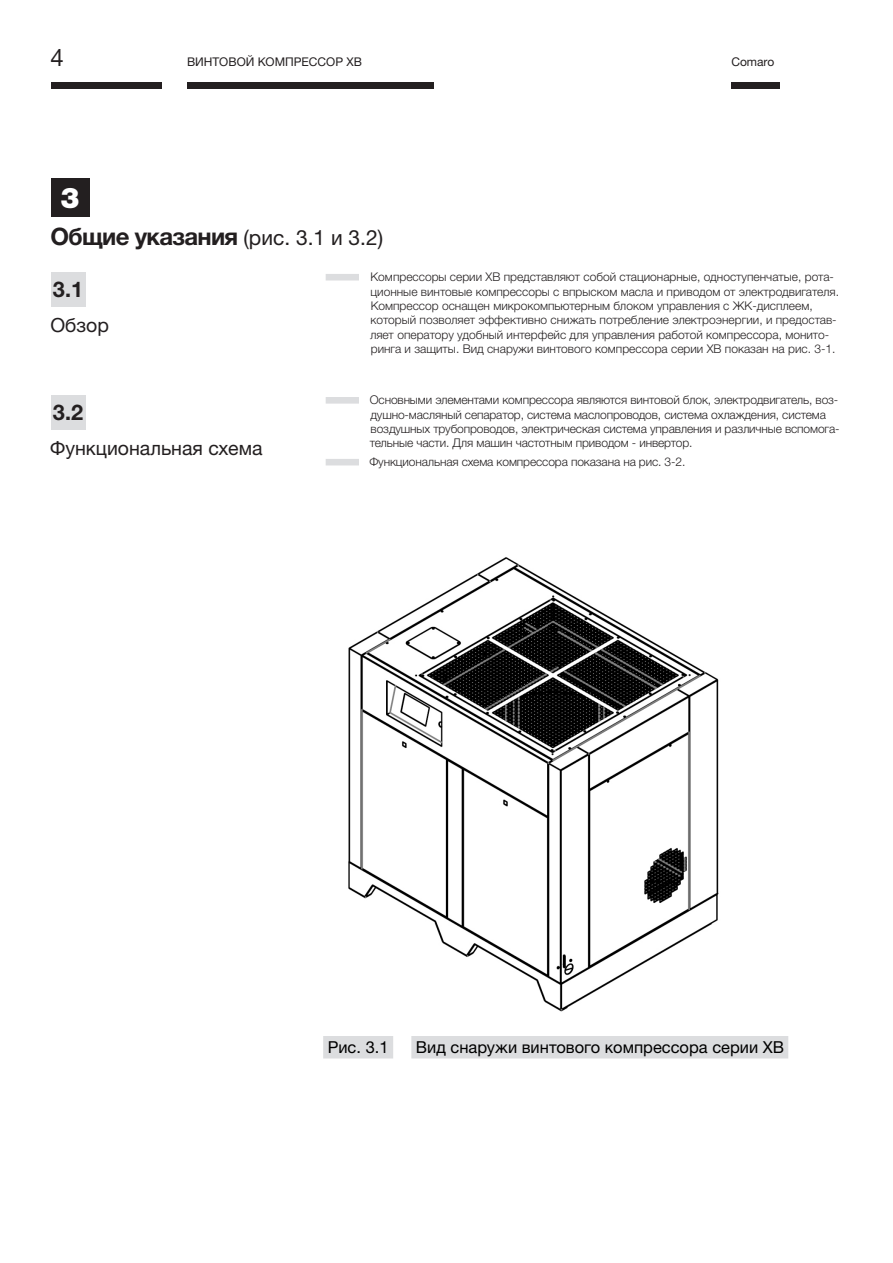
<style>
.page{position:relative;width:893px;height:1263px;background:#fff}
.page>*{position:absolute;margin:0;border:0;box-sizing:border-box;transform-origin:0 0}
.Квадрат{font:900 28.5px "Helvetica Neue LTW1 G";color:#fff}
.Раздел{font:700 24px "Helvetica Neue LTW1 G";letter-spacing:-.03em;color:#231f20}
.t1{font:24px "Helvetica Neue LTW1 G";color:#231f20}
.Квадрат-2{font:700 21.6px "Helvetica Neue LTW1 G";color:#231f20}
.Подраздел{font:19.5px "Helvetica Neue LTW1 G";color:#231f20}
.Рисунок{font:16.5px "Helvetica Neue LTW1 G";color:#000}
.t2{font:300 12px/14.4px "Helvetica Neue LTW1 G";letter-spacing:-.01em;color:#231f20}
.t3{font:12px "Helvetica Neue LTW1 G";color:#231f20}
.s1{font-weight:400;font-size:21px}
</style>
<div class="page">
<div style="left:187px;top:82px;width:247px;height:7px;background:#231f20"></div>
<div style="left:51px;top:82px;width:111px;height:7px;background:#231f20"></div>
<div style="left:731px;top:83px;width:49px;height:6px;background:#231f20"></div>
<div style="left:51px;top:178px;width:38px;height:38px;background:#231f20"></div>
<div style="left:51px;top:273px;width:34px;height:34px;background:#dcdddf"></div>
<div style="left:326px;top:274px;width:33px;height:6px;border:4px solid #dcdddf"></div>
<div style="left:51px;top:396px;width:34px;height:34px;background:#dcdddf"></div>
<div style="left:326px;top:397px;width:33px;height:7px;border:4px solid #dcdddf"></div>
<div style="left:326px;top:459px;width:33px;height:6px;border:4px solid #dcdddf"></div>
<img style="left:348px;top:557px;width:371px;height:455px">
<div style="left:323px;top:1036px;width:70px;height:22px;background:#dcdddf"></div>
<div style="left:411px;top:1036px;width:377px;height:22px;background:#dcdddf"></div>
<h2 class="t1" style="left:51px;top:43px;width:15px">4</h2>
<p class="t3" style="left:187px;top:54px;width:176px">ВИНТОВОЙ КОМПРЕССОР XB</p>
<p class="t3" style="left:731px;top:54px;width:44px">Comaro</p>
<p class="Квадрат" style="left:61px;top:180px;width:21px">3</p>
<p class="Раздел" style="left:50px;top:222px;width:334px">Общие указания <span class="s1">(рис. 3.1 и 3.2)</span></p>
<p class="Квадрат-2" style="left:53px;top:276px;width:32px">3.1</p>
<p class="Подраздел" style="left:51px;top:313px;width:60px">Обзор</p>
<p class="t2" style="left:370px;top:270px;width:471px">Компрессоры серии XB представляют собой стационарные, одноступенчатые, рота&shy;ционные винтовые компрессоры с впрыском масла и приводом от электродвигателя.<br>Компрессор оснащен микрокомпьютерным блоком управления с ЖК-дисплеем, который позволяет эффективно снижать потребление электроэнергии, и предостав&shy;ляет оператору удобный интерфейс для управления работой компрессора, монито&shy;ринга и защиты. Вид снаружи винтового компрессора серии XB показан на рис. 3-1.</p>
<p class="Квадрат-2" style="left:53px;top:399px;width:32px">3.2</p>
<p class="Подраздел" style="left:50px;top:436px;width:214px">Функциональная схема</p>
<p class="t2" style="left:370px;top:393px;width:471px">Основными элементами компрессора являются винтовой блок, электродвигатель, воз&shy;душно-масляный сепаратор, система маслопроводов, система охлаждения, система воздушных трубопроводов, электрическая система управления и различные вспомога&shy;тельные части. Для машин частотным приводом - инвертор.</p>
<p class="t2" style="left:369px;top:455px;width:317px">Функциональная схема компрессора показана на рис. 3-2.</p>
<p class="Рисунок" style="left:328px;top:1037px;width:62px">Рис. 3.1</p>
<p class="Рисунок" style="left:416px;top:1037px;width:370px">Вид снаружи винтового компрессора серии XB</p>
</div>
